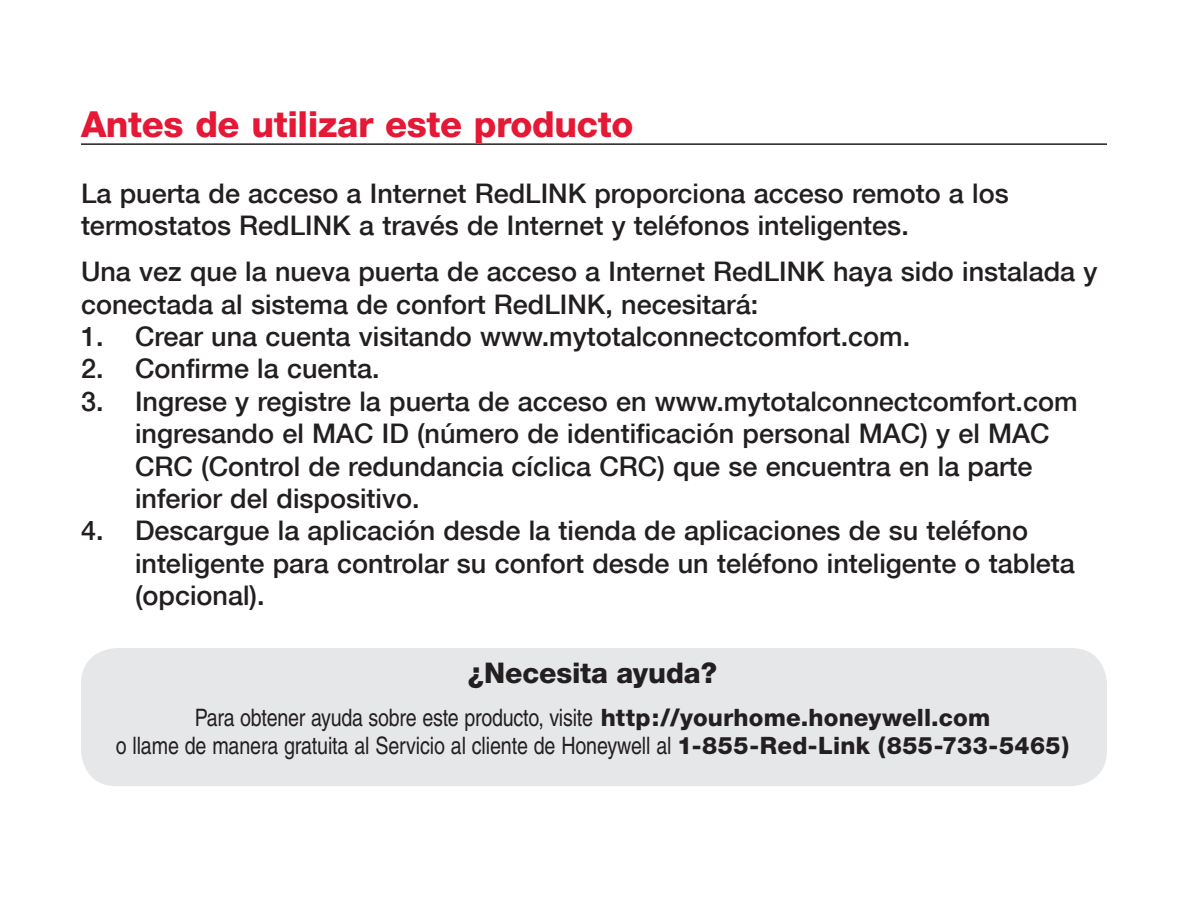
<style>
.page{position:relative;width:1188px;height:918px;background:#fff}
.page>*{position:absolute;margin:0;border:0;box-sizing:border-box;transform-origin:0 0}
.Red_Letter_Header{font:800 36px "Helvetica Neue";letter-spacing:-.01em;color:#e51836}
.Box_Text_Header{font:800 28.5px "Helvetica Neue";letter-spacing:-.005em;color:#231f20}
.Text_Sans{font:500 27px/32.4px "Helvetica Neue";color:#231f20}
.Captions{font:condensed 24px/28.8px "Helvetica";letter-spacing:-.005em;color:#231f20;text-align:center}
.s1{font-family:"Helvetica Neue";font-weight:800;font-stretch:normal}
</style>
<div class="page">
<hr style="left:81px;top:143px;width:1026px;height:2px;background:#231f20">
<div style="left:81px;top:648px;width:1026px;height:138px;background:#e6e7e9;border-radius:36px"></div>
<p class="Red_Letter_Header" style="left:81px;top:102px;width:554px">Antes de utilizar este producto</p>
<p class="Text_Sans" style="left:81px;top:177px;width:929px">La puerta de acceso a Internet RedLINK proporciona acceso remoto a los termostatos RedLINK a través de Internet y teléfonos inteligentes.</p>
<p class="Text_Sans" style="left:81px;top:255px;width:1018px">Una vez que la nueva puerta de acceso a Internet RedLINK haya sido instalada y conectada al sistema de confort RedLINK, necesitará:</p>
<p class="Text_Sans" style="left:81px;top:320px;width:831px">1. Crear una cuenta visitando www.mytotalconnectcomfort.com.</p>
<p class="Text_Sans" style="left:81px;top:352px;width:300px">2. Confirme la cuenta.</p>
<p class="Text_Sans" style="left:135px;top:385px;width:944px;text-indent:-54px">3. Ingrese y registre la puerta de acceso en www.mytotalconnectcomfort.com ingresando el MAC ID (número de identificación personal MAC) y el MAC CRC (Control de redundancia cíclica CRC) que se encuentra en la parte inferior del dispositivo.</p>
<p class="Text_Sans" style="left:135px;top:514px;width:941px;text-indent:-54px">4. Descargue la aplicación desde la tienda de aplicaciones de su teléfono inteligente para controlar su confort desde un teléfono inteligente o tableta (opcional).</p>
<p class="Box_Text_Header" style="left:468px;top:656px;width:251px">¿Necesita ayuda?</p>
<p class="Captions" style="left:116px;top:703px;width:955px">Para obtener ayuda sobre este producto, visite <span class="s1">http://yourhome.honeywell.com<br></span>o llame de manera gratuita al Servicio al cliente de Honeywell al <span class="s1">1-855-Red-Link (855-733-5465)</span></p>
</div>
